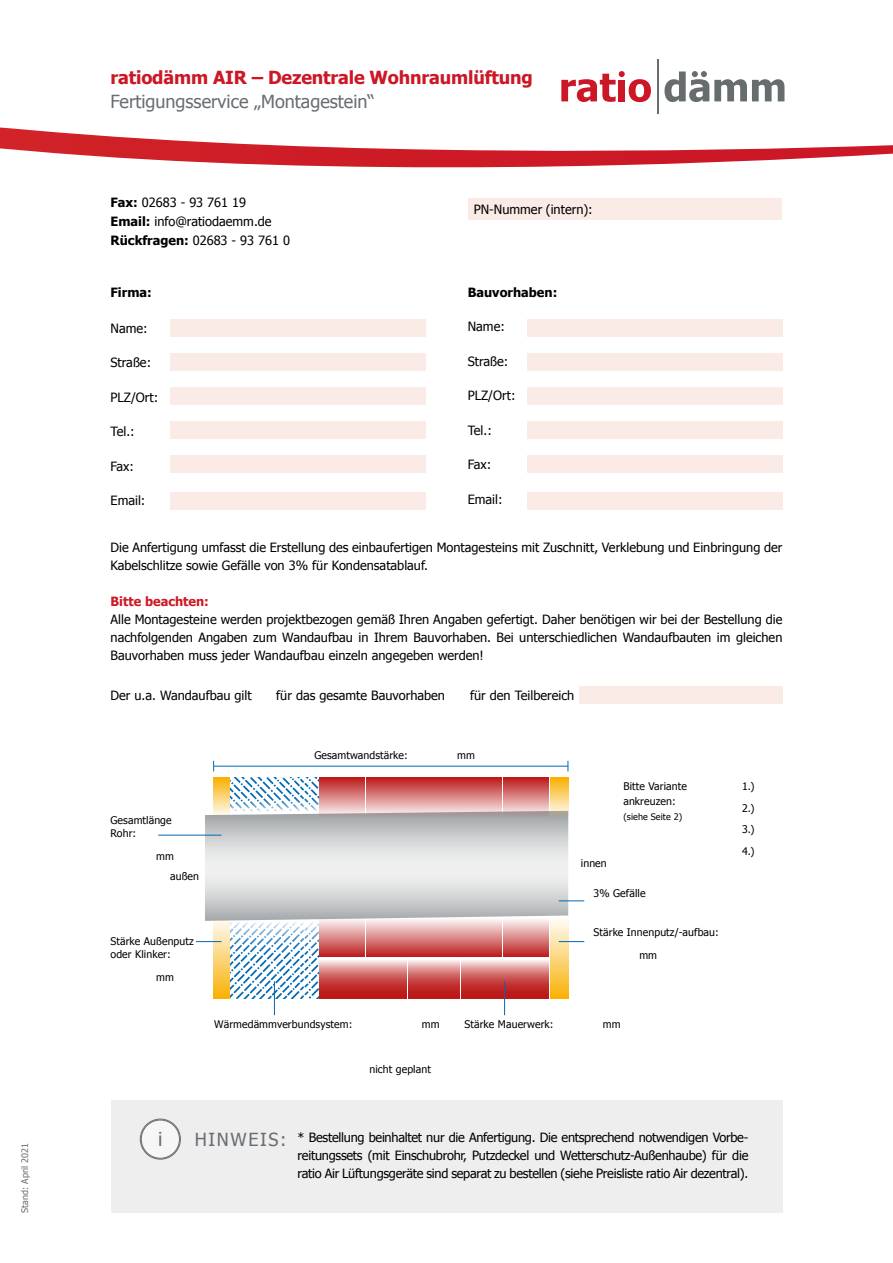
<style>
.page{position:relative;width:893px;height:1263px;background:#fff}
.page>*{position:absolute;margin:0;border:0;box-sizing:border-box;transform-origin:0 0}
.t1{font:19.2px "Tahoma";color:#686d72}
.t2{font:700 18px "Tahoma";letter-spacing:-.01em;color:#cc1726}
.t3{font:18px "Tahoma";color:#686d72}
.t4{font:12.75px/18px "Tahoma";color:#000}
.t5{font:700 12.75px "Tahoma";color:#000}
.t6{font:700 12.75px "Tahoma";color:#ce1926}
.t7{font:10.5px/13.5px "Tahoma";letter-spacing:.01em;color:#000}
.t8{font:9px "Tahoma";color:#686d72}
.t9{font:9px "Tahoma";letter-spacing:.01em;color:#000}
.s1{font-weight:700}
.s2{font-size:18px;color:#686d72}
</style>
<div class="page">
<div style="left:468px;top:198px;width:313px;height:22px;background:#faebe6"></div>
<div style="left:170px;top:320px;width:255px;height:17px;background:#faebe6"></div>
<div style="left:170px;top:354px;width:255px;height:17px;background:#faebe6"></div>
<div style="left:170px;top:388px;width:255px;height:17px;background:#faebe6"></div>
<div style="left:170px;top:422px;width:255px;height:17px;background:#faebe6"></div>
<div style="left:170px;top:456px;width:255px;height:17px;background:#faebe6"></div>
<div style="left:170px;top:492px;width:255px;height:17px;background:#faebe6"></div>
<div style="left:527px;top:320px;width:255px;height:17px;background:#faebe6"></div>
<div style="left:527px;top:354px;width:255px;height:17px;background:#faebe6"></div>
<div style="left:527px;top:388px;width:255px;height:17px;background:#faebe6"></div>
<div style="left:527px;top:422px;width:255px;height:17px;background:#faebe6"></div>
<div style="left:527px;top:456px;width:255px;height:17px;background:#faebe6"></div>
<div style="left:527px;top:492px;width:255px;height:17px;background:#faebe6"></div>
<svg style="left:0;top:127px;width:893px;height:41px"></svg>
<hr style="left:657px;top:59px;width:1px;height:54px;background:#676c6e">
<svg style="left:561px;top:71px;width:90px;height:31px"></svg>
<svg style="left:664px;top:71px;width:120px;height:31px"></svg>
<div style="left:111px;top:1100px;width:671px;height:112px;background:#eeeeef"></div>
<div style="left:141px;top:1120px;width:39px;height:38px;background:#f6f6f6;border-radius:50%"></div>
<div style="left:140px;top:1119px;width:41px;height:40px;border:1px solid #686d72;border-radius:50%"></div>
<div style="left:141px;top:1120px;width:39px;height:38px;border:1px solid #686d72;border-radius:50%"></div>
<hr style="left:214px;top:766px;width:354px;height:1px;background:#0069b4">
<hr style="left:158px;top:835px;width:64px;height:1px;background:#0069b4">
<svg style="left:196px;top:777px;width:388px;height:221px"></svg>
<hr style="left:274px;top:981px;width:1px;height:34px;background:#0069b4">
<hr style="left:504px;top:981px;width:1px;height:34px;background:#0069b4">
<div style="left:579px;top:686px;width:203px;height:17px;background:#faebe6"></div>
<p class="t8" style="left:19px;top:1212px;width:70px;rotate:-90deg">Stand: April 2021</p>
<h2 class="t2" style="left:111px;top:65px;width:424px">ratiodämm AIR – Dezentrale Wohnraumlüftung</h2>
<h2 class="t3" style="left:111px;top:89px;width:266px">Fertigungsservice „Montagestein“</h2>
<p class="t4" style="left:111px;top:193px;width:181px;line-height:18.8px"><span class="s1">Fax:</span> 02683 - 93 761 19<br><span class="s1">Email:</span> info@ratiodaemm.de<br><span class="s1">Rückfragen:</span> 02683 - 93 761 0</p>
<p class="t4" style="left:474px;top:200px;width:121px">PN-Nummer (intern):</p>
<p class="t5" style="left:111px;top:283px;width:43px">Firma:</p>
<p class="t4" style="left:111px;top:319px;width:39px">Name:</p>
<p class="t4" style="left:111px;top:353px;width:42px">Straße:</p>
<p class="t4" style="left:111px;top:388px;width:49px">PLZ/Ort:</p>
<p class="t4" style="left:111px;top:422px;width:26px">Tel.:</p>
<p class="t4" style="left:111px;top:457px;width:25px">Fax:</p>
<p class="t4" style="left:111px;top:491px;width:36px">Email:</p>
<p class="t5" style="left:468px;top:283px;width:91px">Bauvorhaben:</p>
<p class="t4" style="left:468px;top:317px;width:39px">Name:</p>
<p class="t4" style="left:468px;top:352px;width:42px">Straße:</p>
<p class="t4" style="left:468px;top:386px;width:49px">PLZ/Ort:</p>
<p class="t4" style="left:468px;top:421px;width:26px">Tel.:</p>
<p class="t4" style="left:468px;top:455px;width:25px">Fax:</p>
<p class="t4" style="left:468px;top:490px;width:36px">Email:</p>
<p class="t4" style="left:111px;top:538px;width:673px">Die Anfertigung umfasst die Erstellung des einbaufertigen Montagesteins mit Zuschnitt, Verklebung und Einbringung der<br>Kabelschlitze sowie Gefälle von 3% für Kondensatablauf.</p>
<p class="t6" style="left:111px;top:592px;width:100px">Bitte beachten:</p>
<p class="t4" style="left:111px;top:610px;width:673px;text-align:justify">Alle Montagesteine werden projektbezogen gemäß Ihren Angaben gefertigt. Daher benötigen wir bei der Bestellung die nachfolgenden Angaben zum Wandaufbau in Ihrem Bauvorhaben. Bei unterschiedlichen Wandaufbauten im gleichen Bauvorhaben muss jeder Wandaufbau einzeln angegeben werden!</p>
<p class="t4" style="left:111px;top:686px;width:143px">Der u.a. Wandaufbau gilt</p>
<p class="t4" style="left:276px;top:686px;width:170px">für das gesamte Bauvorhaben</p>
<p class="t4" style="left:470px;top:686px;width:106px">für den Teilbereich</p>
<p class="t7" style="left:111px;top:813px;width:63px">Gesamtlänge<br>Rohr:</p>
<p class="t7" style="left:156px;top:849px;width:19px">mm</p>
<p class="t7" style="left:170px;top:868px;width:30px">außen</p>
<p class="t7" style="left:111px;top:933px;width:85px">Stärke Außenputz oder Klinker:</p>
<p class="t7" style="left:156px;top:969px;width:19px">mm</p>
<p class="t7" style="left:314px;top:748px;width:95px">Gesamtwandstärke:</p>
<p class="t7" style="left:457px;top:748px;width:19px">mm</p>
<p class="t7" style="left:581px;top:856px;width:27px">innen</p>
<p class="t7" style="left:742px;top:779px;width:14px">1.)</p>
<p class="t7" style="left:623px;top:778px;width:65px;line-height:15px">Bitte Variante ankreuzen:</p>
<p class="t9" style="left:623px;top:811px;width:60px">(siehe Seite 2)</p>
<p class="t7" style="left:742px;top:796px;width:14px;line-height:21.6px;text-align:justify">2.)<br>3.)<br>4.)</p>
<p class="t7" style="left:594px;top:886px;width:53px">3% Gefälle</p>
<p class="t7" style="left:639px;top:920px;width:81px;line-height:22.5px;text-indent:-46px">Stärke Innenputz/-aufbau: mm</p>
<p class="t7" style="left:214px;top:1016px;width:140px">Wärmedämmverbundsystem:</p>
<p class="t7" style="left:422px;top:1016px;width:19px">mm</p>
<p class="t7" style="left:465px;top:1016px;width:91px">Stärke Mauerwerk:</p>
<p class="t7" style="left:603px;top:1016px;width:19px">mm</p>
<p class="t7" style="left:369px;top:1061px;width:63px">nicht geplant</p>
<h1 class="t1" style="left:158px;top:1126px;width:6px">i</h1>
<p class="t4" style="left:298px;top:1127px;width:452px;text-align:justify;text-indent:-103px"><span class="s2">HINWEIS:</span> * Bestellung beinhaltet nur die Anfertigung. Die entsprechend notwendigen Vorbe&shy;reitungssets (mit Einschubrohr, Putzdeckel und Wetterschutz-Außenhaube) für die ratio Air Lüftungsgeräte sind separat zu bestellen (siehe Preisliste ratio Air dezentral).</p>
</div>
